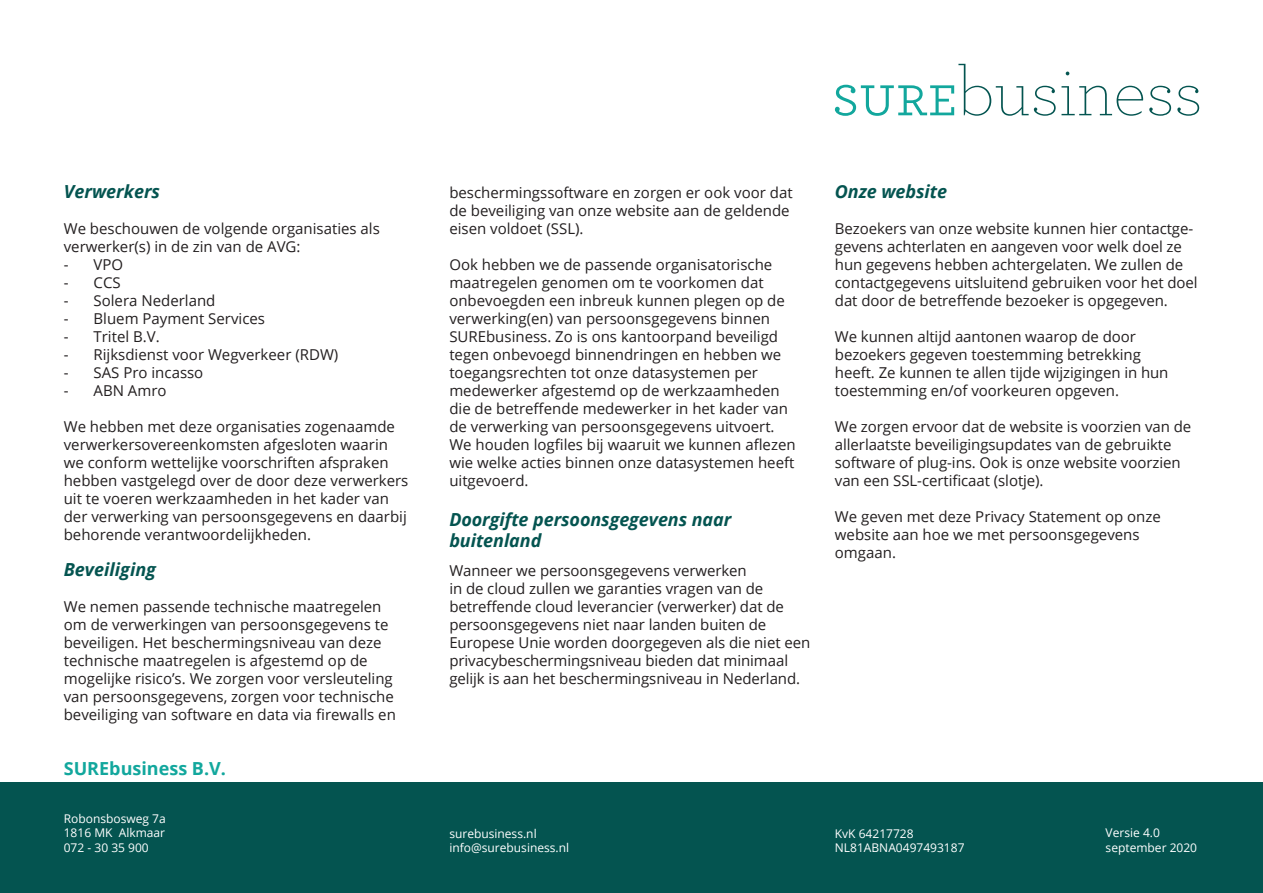
<style>
.page{position:relative;width:1263px;height:893px;background:#fff}
.page>*{position:absolute;margin:0;border:0;box-sizing:border-box;transform-origin:0 0}
.Platte_tekst{font:italic 700 18px/21.6px "Open Sans";letter-spacing:-.005em;color:#045450}
.t1{font:700 18px "Open Sans";color:#12a79d}
.Platte_tekst-2{font:15px/18px "Open Sans";color:#231f20}
.t2{font:12px/14.4px "Open Sans";color:#fff}
</style>
<div class="page">
<div style="left:0;top:782px;width:1263px;height:111px;background:#045450"></div>
<svg style="left:835px;top:64px;width:308px;height:52px"></svg>
<svg style="left:1149px;top:86px;width:22px;height:30px"></svg>
<svg style="left:1177px;top:86px;width:22px;height:30px"></svg>
<p class="Platte_tekst" style="left:64px;top:180px;width:98px">Verwerkers</p>
<p class="Platte_tekst-2" style="left:64px;top:219px;width:318px">We beschouwen de volgende organisaties als verwerker(s) in de zin van de AVG:</p>
<p class="Platte_tekst-2" style="left:64px;top:255px;width:61px">- VPO</p>
<p class="Platte_tekst-2" style="left:64px;top:273px;width:58px">- CCS</p>
<p class="Platte_tekst-2" style="left:64px;top:291px;width:153px">- Solera Nederland</p>
<p class="Platte_tekst-2" style="left:64px;top:309px;width:203px">- Bluem Payment Services</p>
<p class="Platte_tekst-2" style="left:64px;top:327px;width:97px">- Tritel B.V.</p>
<p class="Platte_tekst-2" style="left:64px;top:345px;width:276px">- Rijksdienst voor Wegverkeer (RDW)</p>
<p class="Platte_tekst-2" style="left:64px;top:363px;width:141px">- SAS Pro incasso</p>
<p class="Platte_tekst-2" style="left:64px;top:381px;width:104px">- ABN Amro</p>
<p class="Platte_tekst-2" style="left:64px;top:417px;width:346px">We hebben met deze organisaties zogenaamde verwerkersovereenkomsten afgesloten waarin we conform wettelijke voorschriften afspraken hebben vastgelegd over de door deze verwerkers uit te voeren werkzaamheden in het kader van der verwerking van persoonsgegevens en daarbij behorende verantwoordelijkheden.</p>
<p class="Platte_tekst" style="left:64px;top:558px;width:94px">Beveiliging</p>
<p class="Platte_tekst-2" style="left:64px;top:597px;width:334px">We nemen passende technische maatregelen om de verwerkingen van persoonsgegevens te beveiligen. Het beschermingsniveau van deze technische maatregelen is afgestemd op de mogelijke risico’s. We zorgen voor versleuteling van persoonsgegevens, zorgen voor technische beveiliging van software en data via firewalls en</p>
<p class="t1" style="left:64px;top:756px;width:164px">SUREbusiness B.V.</p>
<p class="t2" style="left:64px;top:811px;width:103px;text-align:justify">Robonsbosweg 7a 1816 MK Alkmaar 072 - 30 35 900</p>
<p class="Platte_tekst-2" style="left:449px;top:183px;width:345px">beschermingssoftware en zorgen er ook voor dat de beveiliging van onze website aan de geldende eisen voldoet (SSL).</p>
<p class="Platte_tekst-2" style="left:449px;top:255px;width:348px">Ook hebben we de passende organisatorische maatregelen genomen om te voorkomen dat onbevoegden een inbreuk kunnen plegen op de verwerking(en) van persoonsgegevens binnen SUREbusiness. Zo is ons kantoorpand beveiligd tegen onbevoegd binnendringen en hebben we toegangsrechten tot onze datasystemen per medewerker afgestemd op de werkzaamheden die de betreffende medewerker in het kader van de verwerking van persoonsgegevens uitvoert.<br>We houden logfiles bij waaruit we kunnen aflezen wie welke acties binnen onze datasystemen heeft uitgevoerd.</p>
<p class="Platte_tekst" style="left:449px;top:508px;width:283px">Doorgifte persoonsgegevens naar buitenland</p>
<p class="Platte_tekst-2" style="left:449px;top:561px;width:362px">Wanneer we persoonsgegevens verwerken<br>in de cloud zullen we garanties vragen van de betreffende cloud leverancier (verwerker) dat de persoonsgegevens niet naar landen buiten de Europese Unie worden doorgegeven als die niet een privacybeschermingsniveau bieden dat minimaal gelijk is aan het beschermingsniveau in Nederland.</p>
<p class="Platte_tekst" style="left:835px;top:180px;width:114px">Onze website</p>
<p class="Platte_tekst-2" style="left:835px;top:219px;width:364px">Bezoekers van onze website kunnen hier contactge&shy;gevens achterlaten en aangeven voor welk doel ze hun gegevens hebben achtergelaten. We zullen de contactgegevens uitsluitend gebruiken voor het doel dat door de betreffende bezoeker is opgegeven.</p>
<p class="Platte_tekst-2" style="left:835px;top:327px;width:335px">We kunnen altijd aantonen waarop de door bezoekers gegeven toestemming betrekking heeft. Ze kunnen te allen tijde wijzigingen in hun toestemming en/of voorkeuren opgeven.</p>
<p class="Platte_tekst-2" style="left:835px;top:417px;width:358px">We zorgen ervoor dat de website is voorzien van de allerlaatste beveiligingsupdates van de gebruikte software of plug-ins. Ook is onze website voorzien van een SSL-certificaat (slotje).</p>
<p class="Platte_tekst-2" style="left:835px;top:507px;width:327px">We geven met deze Privacy Statement op onze website aan hoe we met persoonsgegevens omgaan.</p>
<p class="t2" style="left:449px;top:826px;width:121px">surebusiness.nl info@surebusiness.nl</p>
<p class="t2" style="left:835px;top:826px;width:131px">KvK 64217728<br>NL81ABNA0497493187</p>
<p class="t2" style="left:1106px;top:825px;width:93px">Versie 4.0 september 2020</p>
</div>
